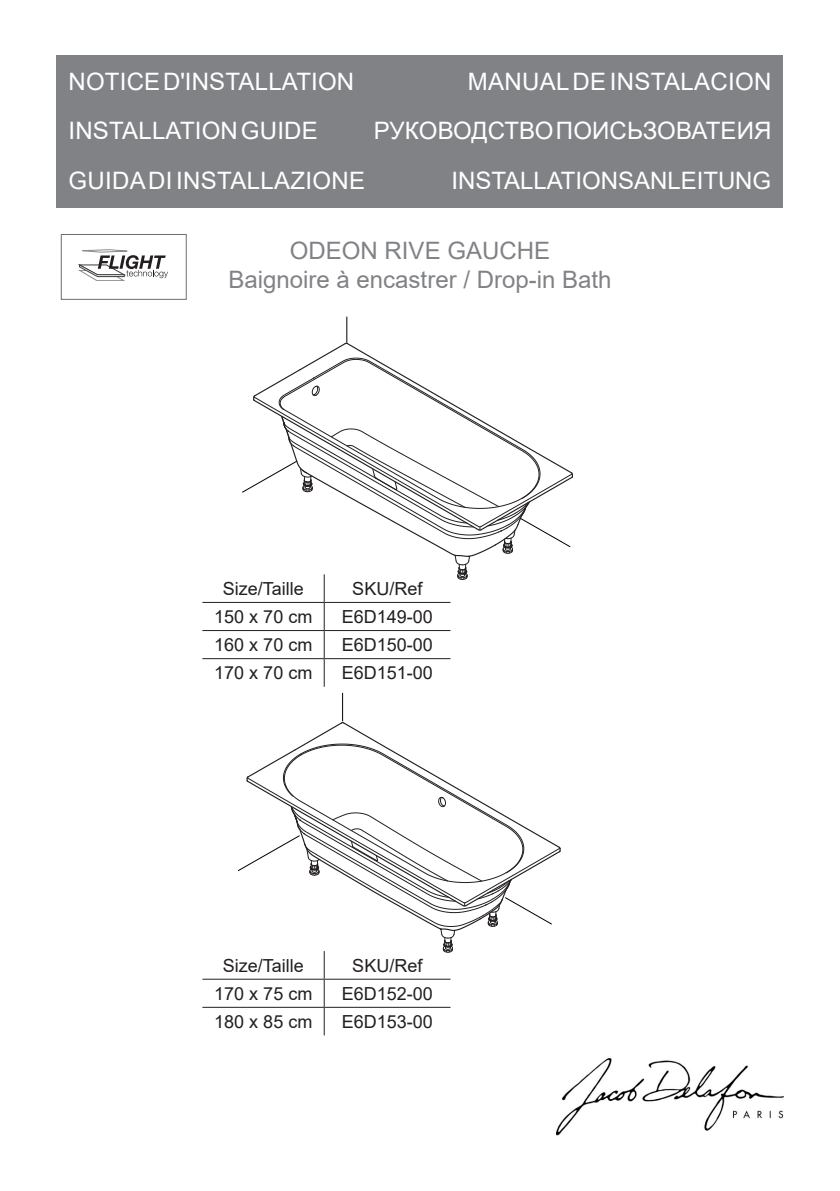
<style>
.page{position:relative;width:840px;height:1191px;background:#fff}
.page>*{position:absolute;margin:0;border:0;box-sizing:border-box;transform-origin:0 0}
.Heading_1{font:24px "Arial";letter-spacing:.01em;color:#fff}
.t1{font:24px "Arial";color:#808285}
.Tray_Installation_Gu{font:18px "Arial";color:#231f20}
</style>
<div class="page">
<hr style="left:202px;top:602px;width:122px;height:1px;background:#231f20">
<hr style="left:202px;top:630px;width:122px;height:1px;background:#231f20">
<hr style="left:202px;top:658px;width:122px;height:1px;background:#231f20">
<hr style="left:202px;top:978px;width:122px;height:1px;background:#231f20">
<hr style="left:202px;top:1006px;width:122px;height:1px;background:#231f20">
<svg style="left:242px;top:316px;width:331px;height:371px"></svg>
<svg style="left:237px;top:693px;width:324px;height:342px"></svg>
<svg style="left:78px;top:249px;width:90px;height:32px"></svg>
<div style="left:61px;top:234px;width:125px;height:65px;border:1px solid #6c6d70"></div>
<div style="left:57px;top:55px;width:725px;height:152px;background:#808285"></div>
<img style="left:556px;top:1058px;width:226px;height:78px">
<p class="Heading_1" style="left:68px;top:65px;width:287px">NOTICE D'INSTALLATION</p>
<p class="Heading_1" style="left:68px;top:114px;width:250px">INSTALLATION GUIDE</p>
<p class="Heading_1" style="left:68px;top:164px;width:298px">GUIDA DI INSTALLAZIONE</p>
<p class="Heading_1" style="left:467px;top:65px;width:305px">MANUAL DE INSTALACION</p>
<p class="Heading_1" style="left:374px;top:114px;width:399px">РУКОВОДСТВО ПОИСЬЗОВАТЕИЯ</p>
<p class="Heading_1" style="left:451px;top:164px;width:321px">INSTALLATIONSANLEITUNG</p>
<p class="t1" style="left:290px;top:234px;width:262px">ODEON RIVE GAUCHE</p>
<p class="t1" style="left:228px;top:263px;width:384px">Baignoire à encastrer / Drop-in Bath</p>
<p class="Tray_Installation_Gu" style="left:222px;top:576px;width:83px">Size/Taille</p>
<p class="Tray_Installation_Gu" style="left:352px;top:576px;width:72px">SKU/Ref</p>
<p class="Tray_Installation_Gu" style="left:214px;top:604px;width:100px">150 x 70 cm</p>
<p class="Tray_Installation_Gu" style="left:341px;top:604px;width:93px">E6D149-00</p>
<p class="Tray_Installation_Gu" style="left:214px;top:632px;width:100px">160 x 70 cm</p>
<p class="Tray_Installation_Gu" style="left:341px;top:632px;width:93px">E6D150-00</p>
<p class="Tray_Installation_Gu" style="left:214px;top:660px;width:100px">170 x 70 cm</p>
<p class="Tray_Installation_Gu" style="left:341px;top:660px;width:93px">E6D151-00</p>
<p class="Tray_Installation_Gu" style="left:222px;top:953px;width:83px">Size/Taille</p>
<p class="Tray_Installation_Gu" style="left:352px;top:953px;width:72px">SKU/Ref</p>
<p class="Tray_Installation_Gu" style="left:214px;top:981px;width:100px">170 x 75 cm</p>
<p class="Tray_Installation_Gu" style="left:341px;top:981px;width:93px">E6D152-00</p>
<p class="Tray_Installation_Gu" style="left:214px;top:1009px;width:100px">180 x 85 cm</p>
<p class="Tray_Installation_Gu" style="left:341px;top:1009px;width:93px">E6D153-00</p>
</div>
